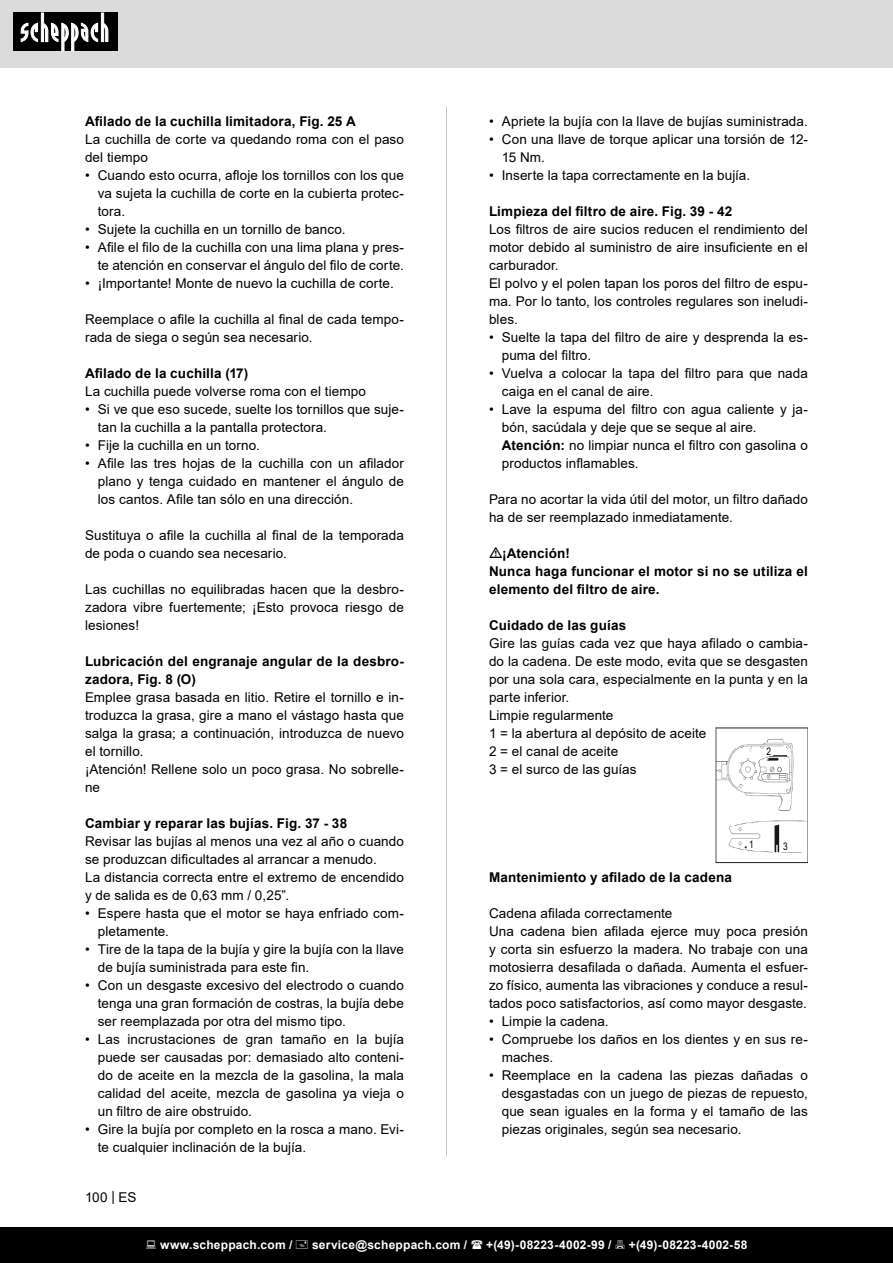
<style>
.page{position:relative;width:893px;height:1263px;background:#fff}
.page>*{position:absolute;margin:0;border:0;box-sizing:border-box;transform-origin:0 0}
.t1{font:13.5px/18px "Arial";letter-spacing:.005em;color:#000}
.t2{font:700 13.5px/18px "Arial";letter-spacing:.015em;color:#000}
.t3{font:700 12px "Arial";letter-spacing:.02em;color:#fff}
.t4{font:10.2px "Arial Narrow";color:#000}
.s1{font-weight:700}
</style>
<div class="page">
<div style="left:0;top:0;width:893px;height:67px;background:#dbdbdb"></div>
<div style="left:0;top:1227px;width:893px;height:36px;background:#000"></div>
<div style="left:13px;top:13px;width:105px;height:38px;background:#000"></div>
<svg style="left:21px;top:13px;width:87px;height:38px"></svg>
<hr style="left:446px;top:106px;width:1px;height:1051px;background:#c7c7c7">
<img style="left:715px;top:727px;width:93px;height:137px">
<div style="left:781px;top:843px;width:9px;height:8px;background:#fff"></div>
<div style="left:764px;top:747px;width:9px;height:9px;background:#fff"></div>
<div style="left:747px;top:841px;width:9px;height:8px;background:#fff"></div>
<p class="t2" style="left:85px;top:112px;width:272px">Afilado de la cuchilla limitadora, Fig. 25 A</p>
<p class="t1" style="left:85px;top:130px;width:320px">La cuchilla de corte va quedando roma con el paso del tiempo</p>
<p class="t1" style="left:98px;top:166px;width:308px;text-align:justify;text-indent:-13px">• Cuando esto ocurra, afloje los tornillos con los que va sujeta la cuchilla de corte en la cubierta protec&shy;tora.</p>
<p class="t1" style="left:85px;top:220px;width:262px">• Sujete la cuchilla en un tornillo de banco.</p>
<p class="t1" style="left:85px;top:238px;width:320px;text-align:right">• Afile el filo de la cuchilla con una lima plana y pres&shy;te atención en conservar el ángulo del filo de corte.</p>
<p class="t1" style="left:85px;top:274px;width:310px">• ¡Importante! Monte de nuevo la cuchilla de corte.</p>
<p class="t1" style="left:85px;top:310px;width:320px">Reemplace o afile la cuchilla al final de cada tempo&shy;rada de siega o según sea necesario.</p>
<p class="t2" style="left:85px;top:364px;width:165px">Afilado de la cuchilla (17)</p>
<p class="t1" style="left:85px;top:382px;width:282px">La cuchilla puede volverse roma con el tiempo</p>
<p class="t1" style="left:98px;top:400px;width:308px;text-indent:-13px">• Si ve que eso sucede, suelte los tornillos que suje&shy;tan la cuchilla a la pantalla protectora.</p>
<p class="t1" style="left:85px;top:436px;width:176px">• Fije la cuchilla en un torno.</p>
<p class="t1" style="left:98px;top:454px;width:308px;text-align:justify;text-indent:-13px">• Afile las tres hojas de la cuchilla con un afilador plano y tenga cuidado en mantener el ángulo de los cantos. Afile tan sólo en una dirección.</p>
<p class="t1" style="left:85px;top:526px;width:320px">Sustituya o afile la cuchilla al final de la temporada de poda o cuando sea necesario.</p>
<p class="t1" style="left:85px;top:580px;width:320px;text-align:justify">Las cuchillas no equilibradas hacen que la desbro&shy;zadora vibre fuertemente; ¡Esto provoca riesgo de lesiones!</p>
<p class="t2" style="left:85px;top:652px;width:320px">Lubricación del engranaje angular de la desbro&shy;zadora, Fig. 8 (O)</p>
<p class="t1" style="left:85px;top:688px;width:320px;text-align:justify">Emplee grasa basada en litio. Retire el tornillo e in&shy;troduzca la grasa, gire a mano el vástago hasta que salga la grasa; a continuación, introduzca de nuevo el tornillo.</p>
<p class="t1" style="left:85px;top:760px;width:320px">¡Atención! Rellene solo un poco grasa. No sobrelle&shy;ne</p>
<p class="t2" style="left:85px;top:814px;width:264px">Cambiar y reparar las bujías. Fig. 37 - 38</p>
<p class="t1" style="left:85px;top:832px;width:320px">Revisar las bujías al menos una vez al año o cuando se produzcan dificultades al arrancar a menudo.</p>
<p class="t1" style="left:85px;top:868px;width:320px">La distancia correcta entre el extremo de encendido y de salida es de 0,63 mm / 0,25”.</p>
<p class="t1" style="left:98px;top:904px;width:308px;text-indent:-13px">• Espere hasta que el motor se haya enfriado com&shy;pletamente.</p>
<p class="t1" style="left:98px;top:940px;width:308px;text-indent:-13px">• Tire de la tapa de la bujía y gire la bujía con la llave de bujía suministrada para este fin.</p>
<p class="t1" style="left:98px;top:976px;width:308px;text-align:justify;text-indent:-13px">• Con un desgaste excesivo del electrodo o cuando tenga una gran formación de costras, la bujía debe ser reemplazada por otra del mismo tipo.</p>
<p class="t1" style="left:98px;top:1030px;width:308px;text-align:justify;text-indent:-13px">• Las incrustaciones de gran tamaño en la bujía puede ser causadas por: demasiado alto conteni&shy;do de aceite en la mezcla de la gasolina, la mala calidad del aceite, mezcla de gasolina ya vieja o un filtro de aire obstruido.</p>
<p class="t1" style="left:98px;top:1120px;width:308px;text-indent:-13px">• Gire la bujía por completo en la rosca a mano. Evi&shy;te cualquier inclinación de la bujía.</p>
<p class="t1" style="left:85px;top:1188px;width:53px">100 | ES</p>
<p class="t1" style="left:489px;top:112px;width:320px">• Apriete la bujía con la llave de bujías suministrada.</p>
<p class="t1" style="left:502px;top:130px;width:308px;text-indent:-13px">• Con una llave de torque aplicar una torsión de 12-<br>15 Nm.</p>
<p class="t1" style="left:489px;top:166px;width:263px">• Inserte la tapa correctamente en la bujía.</p>
<p class="t2" style="left:489px;top:202px;width:245px">Limpieza del filtro de aire. Fig. 39 - 42</p>
<p class="t1" style="left:489px;top:220px;width:320px;text-align:justify">Los filtros de aire sucios reducen el rendimiento del motor debido al suministro de aire insuficiente en el carburador.</p>
<p class="t1" style="left:489px;top:274px;width:320px;text-align:justify">El polvo y el polen tapan los poros del filtro de espu&shy;ma. Por lo tanto, los controles regulares son ineludi&shy;bles.</p>
<p class="t1" style="left:502px;top:328px;width:308px;text-indent:-13px">• Suelte la tapa del filtro de aire y desprenda la es&shy;puma del filtro.</p>
<p class="t1" style="left:502px;top:364px;width:308px;text-indent:-13px">• Vuelva a colocar la tapa del filtro para que nada caiga en el canal de aire.</p>
<p class="t1" style="left:502px;top:400px;width:308px;text-indent:-13px">• Lave la espuma del filtro con agua caliente y ja&shy;bón, sacúdala y deje que se seque al aire.</p>
<p class="t1" style="left:502px;top:436px;width:308px"><span class="s1">Atención:</span> no limpiar nunca el filtro con gasolina o productos inflamables.</p>
<p class="t1" style="left:489px;top:490px;width:320px">Para no acortar la vida útil del motor, un filtro dañado ha de ser reemplazado inmediatamente.</p>
<p class="t2" style="left:502px;top:544px;width:69px">¡Atención!</p>
<p class="t2" style="left:489px;top:562px;width:320px">Nunca haga funcionar el motor si no se utiliza el elemento del filtro de aire.</p>
<p class="t2" style="left:489px;top:616px;width:139px">Cuidado de las guías</p>
<p class="t1" style="left:489px;top:634px;width:320px;text-align:justify">Gire las guías cada vez que haya afilado o cambia&shy;do la cadena. De este modo, evita que se desgasten por una sola cara, especialmente en la punta y en la parte inferior.</p>
<p class="t1" style="left:489px;top:706px;width:126px">Limpie regularmente</p>
<p class="t1" style="left:489px;top:724px;width:219px">1 = la abertura al depósito de aceite</p>
<p class="t1" style="left:489px;top:742px;width:131px">2 = el canal de aceite</p>
<p class="t1" style="left:489px;top:760px;width:149px">3 = el surco de las guías</p>
<p class="t4" style="left:766px;top:744px;width:6px">2</p>
<p class="t4" style="left:749px;top:837px;width:6px">1</p>
<p class="t4" style="left:783px;top:839px;width:6px">3</p>
<p class="t2" style="left:489px;top:868px;width:244px">Mantenimiento y afilado de la cadena</p>
<p class="t1" style="left:489px;top:904px;width:185px">Cadena afilada correctamente</p>
<p class="t1" style="left:489px;top:922px;width:320px;text-align:justify">Una cadena bien afilada ejerce muy poca presión y corta sin esfuerzo la madera. No trabaje con una motosierra desafilada o dañada. Aumenta el esfuer&shy;zo físico, aumenta las vibraciones y conduce a resul&shy;tados poco satisfactorios, así como mayor desgaste.</p>
<p class="t1" style="left:489px;top:1012px;width:121px">• Limpie la cadena.</p>
<p class="t1" style="left:502px;top:1030px;width:308px;text-indent:-13px">• Compruebe los daños en los dientes y en sus re&shy;maches.</p>
<p class="t1" style="left:502px;top:1066px;width:308px;text-align:justify;text-indent:-13px">• Reemplace en la cadena las piezas dañadas o desgastadas con un juego de piezas de repuesto, que sean iguales en la forma y el tamaño de las piezas originales, según sea necesario.</p>
<p class="t3" style="left:160px;top:1236px;width:134px">www.scheppach.com /</p>
<p class="t3" style="left:312px;top:1236px;width:157px">service@scheppach.com /</p>
<p class="t3" style="left:486px;top:1236px;width:127px">+(49)-08223-4002-99 /</p>
<p class="t3" style="left:629px;top:1236px;width:120px">+(49)-08223-4002-58</p>
</div>
